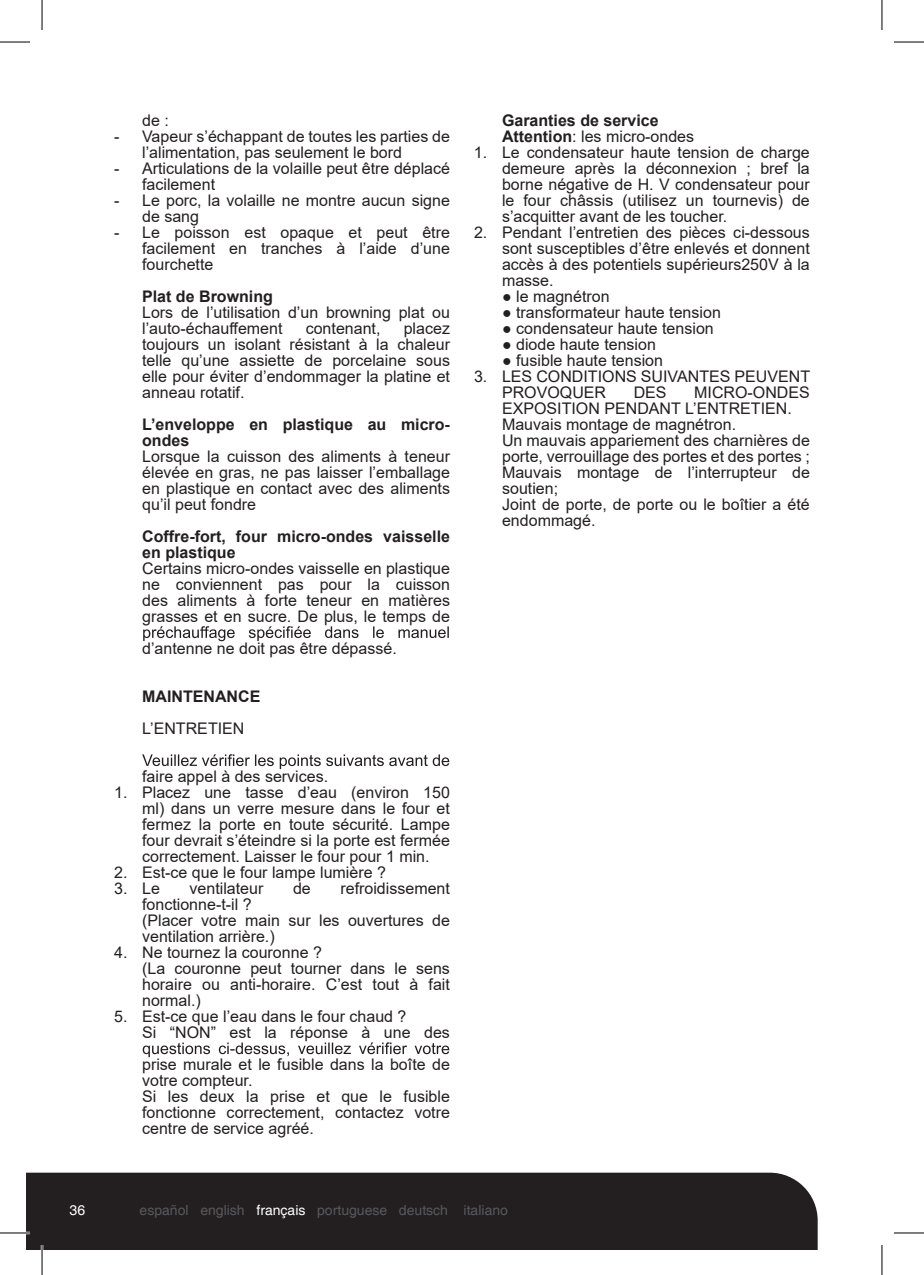
<style>
.page{position:relative;width:924px;height:1275px;background:#fff}
.page>*{position:absolute;margin:0;border:0;box-sizing:border-box;transform-origin:0 0}
.t1{font:16px/16px "Arial";color:#231f20}
.t2{font:700 16px/16px "Arial";color:#231f20}
.t3{font:14px "Helvetica";color:#58595b}
.t4{font:14px "Helvetica";color:#fff}
.s1{font-weight:400}
.s2{color:#fff}
</style>
<div class="page">
<div style="left:26px;top:1172px;width:791px;height:78px;background:#231f20"></div>
<svg style="left:143px;top:626px;width:305px;height:15px"></svg>
<svg style="left:142px;top:754px;width:307px;height:15px"></svg>
<svg style="left:143px;top:1042px;width:306px;height:15px"></svg>
<hr style="left:0;top:1231px;width:30px;height:3px;background:#fff">
<hr style="left:41px;top:1245px;width:2px;height:30px;background:#fff">
<hr style="left:0;top:42px;width:30px;height:1px;background:#000">
<hr style="left:893px;top:42px;width:30px;height:1px;background:#000">
<hr style="left:0;top:1232px;width:30px;height:1px;background:#000">
<hr style="left:893px;top:1232px;width:30px;height:1px;background:#000">
<hr style="left:42px;top:0;width:1px;height:30px;background:#000">
<hr style="left:42px;top:1245px;width:1px;height:30px;background:#000">
<hr style="left:881px;top:0;width:1px;height:30px;background:#000">
<hr style="left:881px;top:1245px;width:1px;height:30px;background:#000">
<p class="t1" style="left:142px;top:112px;width:28px">de :</p>
<p class="t1" style="left:142px;top:128px;width:309px;text-indent:-28px">- Vapeur s’échappant de toutes les parties de l’alimentation, pas seulement le bord</p>
<p class="t1" style="left:142px;top:160px;width:309px;text-indent:-28px">- Articulations de la volaille peut être déplacé facilement</p>
<p class="t1" style="left:142px;top:192px;width:309px;text-indent:-28px">- Le porc, la volaille ne montre aucun signe de sang</p>
<p class="t1" style="left:142px;top:224px;width:309px;text-align:justify;text-indent:-28px">- Le poisson est opaque et peut être facilement en tranches à l’aide d’une fourchette</p>
<p class="t2" style="left:142px;top:288px;width:132px">Plat de Browning</p>
<p class="t1" style="left:142px;top:304px;width:309px">Lors de l’utilisation d’un browning plat ou l’auto-échauffement</p>
<p class="t1" style="left:142px;top:320px;width:309px;text-align:justify;text-indent:261px">placez toujours un isolant résistant à la chaleur telle qu’une assiette de porcelaine sous elle pour éviter d’endommager la platine et anneau rotatif.</p>
<p class="t2" style="left:142px;top:416px;width:309px">L’enveloppe en plastique au micro&shy;ondes</p>
<p class="t1" style="left:142px;top:448px;width:309px;text-align:justify">Lorsque la cuisson des aliments à teneur élevée en gras, ne pas laisser l’emballage en plastique en contact avec des aliments qu’il peut fondre</p>
<p class="t2" style="left:142px;top:528px;width:309px">Coffre-fort, four micro-ondes vaisselle en plastique</p>
<p class="t1" style="left:142px;top:560px;width:309px;text-align:justify">Certains micro-ondes vaisselle en plastique ne conviennent pas pour la cuisson des aliments à forte teneur en matières grasses et en sucre. De plus, le temps de</p>
<p class="t1" style="left:142px;top:640px;width:256px">d’antenne ne doit pas être dépassé.</p>
<p class="t2" style="left:142px;top:688px;width:120px">MAINTENANCE</p>
<p class="t1" style="left:142px;top:720px;width:104px">L’ENTRETIEN</p>
<p class="t1" style="left:142px;top:768px;width:187px">faire appel à des services.</p>
<p class="t1" style="left:142px;top:784px;width:309px;text-align:justify;text-indent:-28px">1. Placez une tasse d’eau (environ 150 ml) dans un verre mesure dans le four et fermez la porte en toute sécurité. Lampe four devrait s’éteindre si la porte est fermée correctement. Laisser le four pour 1 min.</p>
<p class="t1" style="left:114px;top:864px;width:273px">2. Est-ce que le four lampe lumière ?</p>
<p class="t1" style="left:114px;top:880px;width:47px">3. Le</p>
<p class="t1" style="left:189px;top:880px;width:75px">ventilateur</p>
<p class="t1" style="left:293px;top:880px;width:19px">de</p>
<p class="t1" style="left:340px;top:880px;width:111px">refroidissement</p>
<p class="t1" style="left:142px;top:896px;width:309px">fonctionne-t-il ?<br>(Placer votre main sur les ouvertures de ventilation arrière.)</p>
<p class="t1" style="left:142px;top:944px;width:309px;text-indent:-28px">4. Ne tournez la couronne ?<br>(La couronne peut tourner dans le sens horaire ou anti-horaire. C’est tout à fait normal.)</p>
<p class="t1" style="left:142px;top:1008px;width:309px;text-indent:-28px">5. Est-ce que l’eau dans le four chaud ?<br>Si “NON” est la réponse à une des</p>
<p class="t1" style="left:142px;top:1056px;width:309px">prise murale et le fusible dans la boîte de votre compteur.<br>Si les deux la prise et que le fusible fonctionne correctement, contactez votre centre de service agréé.</p>
<p class="t1" style="left:305px;top:320px;width:76px">contenant,</p>
<p class="t2" style="left:502px;top:112px;width:194px">Garanties de service<br>Attention<span class="s1">: les micro-ondes</span></p>
<p class="t1" style="left:502px;top:144px;width:309px;text-align:justify;text-indent:-28px">1. Le condensateur haute tension de charge demeure après la déconnexion ; bref la borne négative de H. V condensateur pour le four châssis (utilisez un tournevis) de s’acquitter avant de les toucher.</p>
<p class="t1" style="left:502px;top:224px;width:309px;text-align:justify;text-indent:-28px">2. Pendant l’entretien des pièces ci-dessous sont susceptibles d’être enlevés et donnent accès à des potentiels supérieurs250V à la masse.</p>
<p class="t1" style="left:502px;top:288px;width:109px">● le magnétron</p>
<p class="t1" style="left:502px;top:304px;width:220px">● transformateur haute tension</p>
<p class="t1" style="left:502px;top:320px;width:213px">● condensateur haute tension</p>
<p class="t1" style="left:502px;top:336px;width:155px">● diode haute tension</p>
<p class="t1" style="left:502px;top:352px;width:162px">● fusible haute tension</p>
<p class="t1" style="left:502px;top:368px;width:309px;text-indent:-28px">3. LES CONDITIONS SUIVANTES PEUVENT<br>PROVOQUER</p>
<p class="t1" style="left:502px;top:384px;width:309px;text-indent:192px">MICRO-ONDES<br>EXPOSITION PENDANT L’ENTRETIEN.<br>Mauvais montage de magnétron.<br>Un mauvais appariement des charnières de porte, verrouillage des portes et des portes ;<br>Mauvais montage de l’interrupteur de soutien;<br>Joint de porte, de porte ou le boîtier a été endommagé.</p>
<p class="t1" style="left:633px;top:384px;width:34px">DES</p>
<p class="t4" style="left:70px;top:1202px;width:17px">36</p>
<p class="t3" style="left:139px;top:1202px;width:370px">español english <span class="s2">français</span> portuguese deutsch italiano</p>
</div>
